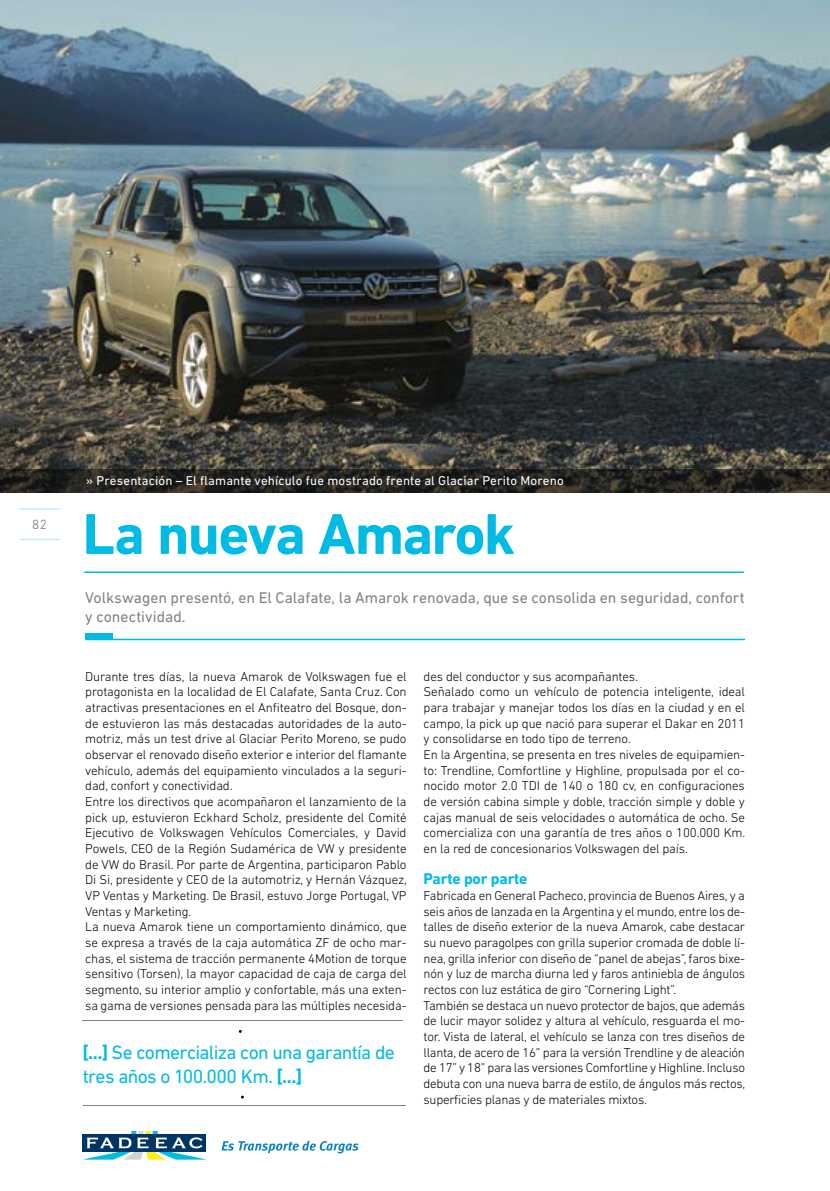
<style>
.page{position:relative;width:830px;height:1191px;background:#fff}
.page>*{position:absolute;margin:0;border:0;box-sizing:border-box;transform-origin:0 0}
.t1{font:700 58.5px "DIN Next LT Pro";letter-spacing:-.03em;color:#00bbe3}
.t2{font:19.5px/24px "DIN Next LT Pro";letter-spacing:-.035em;color:#00bbe3}
.t3{font:15.75px/18.9px "DIN Next LT Pro";color:#808285}
.t4{font:700 15.75px "DIN Next LT Pro";letter-spacing:-.01em;color:#00bbe3}
.t5{font:300 13.5px "DIN Next LT Pro";color:#6d6e71}
.t6{font:300 13.05px/15.6px "DIN Next LT Pro";letter-spacing:-.01em;color:#000}
.t7{font:13.05px "DIN Next LT Pro";letter-spacing:.01em;color:#fff}
.s1{font-weight:700}
</style>
<div class="page">
<svg style="left:221px;top:1140px;width:137px;height:13px"></svg>
<svg style="left:83px;top:1131px;width:123px;height:28px"></svg>
<img style="left:0;top:0;width:829px;height:469px">
<div style="left:85px;top:633px;width:28px;height:6px;background:#00bbe3"></div>
<hr style="left:85px;top:638px;width:659px;height:2px;background:#00bbe3">
<hr style="left:84px;top:571px;width:659px;height:2px;background:#00bbe3">
<svg style="left:0;top:469px;width:829px;height:24px;background:#26241f"></svg>
<hr style="left:83px;top:1019px;width:320px;height:1px;background:#000">
<hr style="left:83px;top:1105px;width:322px;height:1px;background:#000">
<hr style="left:20px;top:538px;width:40px;height:2px;background:#c7eafb">
<hr style="left:20px;top:508px;width:40px;height:2px;background:#c7eafb">
<p class="t5" style="left:32px;top:517px;width:16px">82</p>
<p class="t7" style="left:86px;top:473px;width:479px">» Presentación – El flamante vehículo fue mostrado frente al Glaciar Perito Moreno</p>
<h1 class="t1" style="left:82px;top:500px;width:433px">La nueva Amarok</h1>
<p class="t3" style="left:85px;top:588px;width:661px">Volkswagen presentó, en El Calafate, la Amarok renovada, que se consolida en seguridad, confort y conectividad.</p>
<p class="t6" style="left:85px;top:668px;width:323px">Durante tres días, la nueva Amarok de Volkswagen fue el protagonista en la localidad de El Calafate, Santa Cruz. Con atractivas presentaciones en el Anfiteatro del Bosque, don&shy;de estuvieron las más destacadas autoridades de la auto&shy;motriz, más un test drive al Glaciar Perito Moreno, se pudo observar el renovado diseño exterior e interior del flamante vehículo, además del equipamiento vinculados a la seguri&shy;dad, confort y conectividad.<br>Entre los directivos que acompañaron el lanzamiento de la pick up, estuvieron Eckhard Scholz, presidente del Comité Ejecutivo de Volkswagen Vehículos Comerciales, y David Powels, CEO de la Región Sudamérica de VW y presidente de VW do Brasil. Por parte de Argentina, participaron Pablo Di Si, presidente y CEO de la automotriz, y Hernán Vázquez, VP Ventas y Marketing. De Brasil, estuvo Jorge Portugal, VP Ventas y Marketing.<br>La nueva Amarok tiene un comportamiento dinámico, que se expresa a través de la caja automática ZF de ocho mar&shy;chas, el sistema de tracción permanente 4Motion de torque sensitivo (Torsen), la mayor capacidad de caja de carga del segmento, su interior amplio y confortable, más una exten&shy;sa gama de versiones pensada para las múltiples necesida-</p>
<p class="t6" style="left:423px;top:668px;width:323px">des del conductor y sus acompañantes.<br>Señalado como un vehículo de potencia inteligente, ideal para trabajar y manejar todos los días en la ciudad y en el campo, la pick up que nació para superar el Dakar en 2011 y consolidarse en todo tipo de terreno.<br>En la Argentina, se presenta en tres niveles de equipamien&shy;to: Trendline, Comfortline y Highline, propulsada por el co&shy;nocido motor 2.0 TDI de 140 o 180 cv, en configuraciones de versión cabina simple y doble, tracción simple y doble y cajas manual de seis velocidades o automática de ocho. Se comercializa con una garantía de tres años o 100.000 Km. en la red de concesionarios Volkswagen del país.</p>
<p class="t4" style="left:423px;top:869px;width:105px">Parte por parte</p>
<p class="t6" style="left:423px;top:887px;width:323px">Fabricada en General Pacheco, provincia de Buenos Aires, y a seis años de lanzada en la Argentina y el mundo, entre los de&shy;talles de diseño exterior de la nueva Amarok, cabe destacar su nuevo paragolpes con grilla superior cromada de doble lí&shy;nea, grilla inferior con diseño de “panel de abejas”, faros bixe&shy;nón y luz de marcha diurna led y faros antiniebla de ángulos rectos con luz estática de giro “Cornering Light”.<br>También se destaca un nuevo protector de bajos, que además de lucir mayor solidez y altura al vehículo, resguarda el mo&shy;tor. Vista de lateral, el vehículo se lanza con tres diseños de llanta, de acero de 16” para la versión Trendline y de aleación de 17” y 18” para las versiones Comfortline y Highline. Incluso debuta con una nueva barra de estilo, de ángulos más rectos, superficies planas y de materiales mixtos.</p>
<h2 class="t2" style="left:83px;top:1040px;width:313px"><span class="s1">[...]</span> Se comercializa con una garantía de tres años o 100.000 Km. <span class="s1">[...]</span></h2>
</div>
